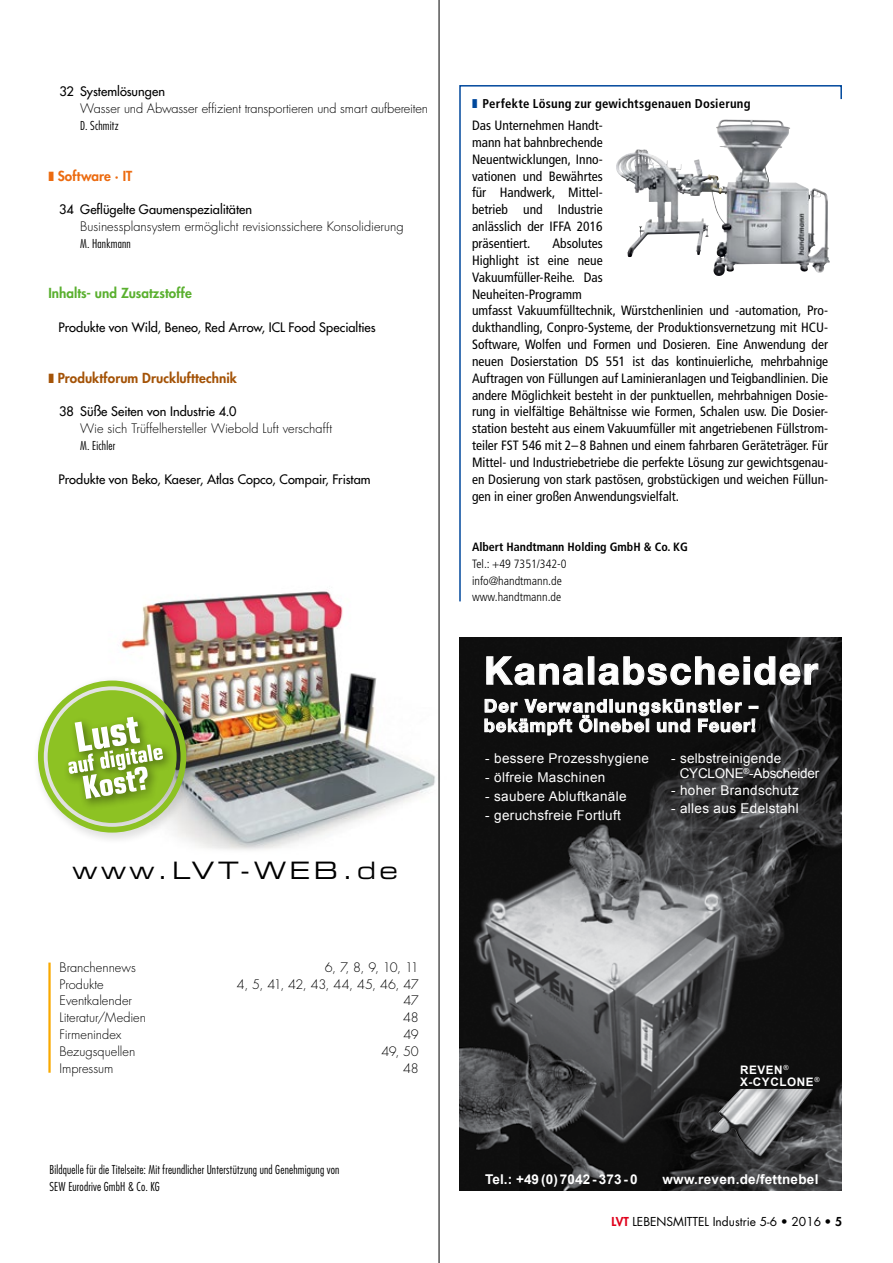
<style>
.page{position:relative;width:893px;height:1263px;background:#fff}
.page>*{position:absolute;margin:0;border:0;box-sizing:border-box;transform-origin:0 0}
.t1{font:700 38.25px "Helvetica Neue";letter-spacing:.055em;color:#fff}
.t2{font:24px "Eurostile LT Std Ex 2";letter-spacing:.15em;color:#000}
.t3{font:700 18px/19.5px "Helvetica Neue";letter-spacing:.065em;color:#fff}
.t4{font:condensed 13.5px/16.8px "Frutiger LT Std";color:#000;text-align:justify}
.t5{font:13.5px "Arial";letter-spacing:.025em;color:#fff}
.t6{font:700 13.5px "Arial";letter-spacing:.02em;color:#fff}
.t7{font:13.5px/15px "Arial";color:#fff}
.t8{font:800 13.5px "Futura Std";letter-spacing:.005em;color:#a45307}
.t9{font:800 13.5px "Futura Std";letter-spacing:.005em;color:#5ab02f}
.t10{font:800 13.5px "Futura Std";letter-spacing:.005em;color:#ec6b10}
.t11{font:300 12.75px "Futura Std";color:#000}
.t12{font:500 12.75px "Futura Std";color:#000}
.t13{font:700 condensed 12.75px "Frutiger LT Std";letter-spacing:.015em;color:#000}
.t14{font:300 condensed 12px/16.8px "Futura Std";letter-spacing:.015em;color:#000}
.t15{font:300 condensed 12px/16.8px "Frutiger LT Std";color:#000}
.t16{font:12px "Futura Std";color:#000}
.t17{font:700 condensed 12px "Frutiger LT Std";color:#000}
.t18{font:700 11.7px/11.7px "Arial";letter-spacing:.05em;color:#fff}
.s1{color:#00489c}
.s2{font-weight:800;color:#e0001b}
.s3{font-weight:800}
</style>
<div class="page">
<hr style="left:48px;top:962px;width:3px;height:111px;background:#f9a900">
<svg style="left:459px;top:85px;width:383px;height:517px"></svg>
<img style="left:669px;top:126px;width:73px;height:63px">
<img style="left:459px;top:638px;width:383px;height:553px">
<img style="left:711px;top:1089px;width:102px;height:68px">
<svg style="left:486px;top:656px;width:99px;height:30px;background:#3c3c3c"></svg>
<div style="left:588px;top:656px;width:6px;height:29px;border:1px solid #fff"></div>
<svg style="left:598px;top:656px;width:221px;height:30px;background:#3f3f3f"></svg>
<svg style="left:484px;top:699px;width:274px;height:36px;background:#4a4a4a"></svg>
<img style="left:121px;top:578px;width:318px;height:277px">
<div style="left:32px;top:674px;width:166px;height:170px;background:#000;opacity:.2"></div>
<div style="left:49px;top:691px;width:127px;height:131px;background:#8dc223;border-radius:50%"></div>
<div style="left:38px;top:680px;width:148px;height:152px;border:6px solid #8dc223;border-radius:50%"></div>
<div style="left:63px;top:711px;width:112px;height:100px;background:#000;opacity:.5"></div>
<svg style="left:68px;top:717px;width:95px;height:82px"></svg>
<hr style="left:439px;top:0;width:1px;height:1263px;background:#000">
<p class="t12" style="left:60px;top:84px;width:107px">32 Systemlösungen</p>
<p class="t11" style="left:80px;top:101px;width:349px">Wasser und Abwasser effizient transportieren und smart aufbereiten</p>
<p class="t14" style="left:80px;top:117px;width:40px">D. Schmitz</p>
<p class="t10" style="left:48px;top:167px;width:85px">❚ Software · IT</p>
<p class="t12" style="left:59px;top:202px;width:195px">34 Geflügelte Gaumenspezialitäten</p>
<p class="t11" style="left:80px;top:219px;width:325px">Businessplansystem ermöglicht revisionssichere Konsolidierung</p>
<p class="t14" style="left:80px;top:235px;width:52px">M. Hankmann</p>
<p class="t9" style="left:48px;top:285px;width:145px">Inhalts- und Zusatzstoffe</p>
<p class="t12" style="left:59px;top:319px;width:319px">Produkte von Wild, Beneo, Red Arrow, ICL Food Specialties</p>
<p class="t8" style="left:48px;top:369px;width:190px">❚ Produktforum Drucklufttechnik</p>
<p class="t12" style="left:59px;top:404px;width:179px">38 Süße Seiten von Industrie 4.0</p>
<p class="t11" style="left:80px;top:421px;width:253px">Wie sich Trüffelhersteller Wiebold Luft verschafft</p>
<p class="t14" style="left:80px;top:437px;width:36px">M. Eichler</p>
<p class="t12" style="left:59px;top:471px;width:314px">Produkte von Beko, Kaeser, Atlas Copco, Compair, Fristam</p>
<h2 class="t2" style="left:72px;top:854px;width:327px">www.LVT-WEB.de</h2>
<p class="t11" style="left:60px;top:959px;width:78px">Branchennews</p>
<p class="t11" style="left:325px;top:959px;width:96px">6, 7, 8, 9, 10, 11</p>
<p class="t11" style="left:60px;top:976px;width:46px">Produkte</p>
<p class="t11" style="left:237px;top:976px;width:183px">4, 5, 41, 42, 43, 44, 45, 46, 47</p>
<p class="t11" style="left:60px;top:993px;width:74px">Eventkalender</p>
<p class="t11" style="left:403px;top:993px;width:17px">47</p>
<p class="t11" style="left:60px;top:1010px;width:88px">Literatur/Medien</p>
<p class="t11" style="left:403px;top:1010px;width:17px">48</p>
<p class="t11" style="left:60px;top:1027px;width:64px">Firmenindex</p>
<p class="t11" style="left:403px;top:1027px;width:17px">49</p>
<p class="t11" style="left:60px;top:1043px;width:77px">Bezugsquellen</p>
<p class="t11" style="left:381px;top:1043px;width:39px">49, 50</p>
<p class="t11" style="left:60px;top:1060px;width:55px">Impressum</p>
<p class="t11" style="left:403px;top:1060px;width:17px">48</p>
<p class="t14" style="left:49px;top:1161px;width:291px">Bildquelle für die Titelseite: Mit freundlicher Unterstützung und Genehmigung von<br>SEW Eurodrive GmbH &amp; Co. KG</p>
<p class="t13" style="left:472px;top:96px;width:280px"><span class="s1">❚</span> Perfekte Lösung zur gewichtsgenauen Dosierung</p>
<p class="t4" style="left:472px;top:117px;width:132px">Das Unternehmen Handt&shy;mann hat bahnbrechende Neuentwicklungen, Inno&shy;vationen und Bewährtes für Handwerk, Mittel&shy;betrieb und Industrie anlässlich der IFFA 2016 präsentiert.</p>
<p class="t4" style="left:472px;top:235px;width:358px;text-align:left;text-indent:80px">Absolutes<br>Highlight ist eine neue<br>Vakuumfüller-Reihe. Das<br>Neuheiten-Programm<br>umfasst Vakuumfülltechnik, Würstchenlinien und -automation, Pro&shy;dukthandling, Conpro-Systeme, der Produktionsvernetzung mit HCU-Software, Wolfen und Formen und Dosieren. Eine Anwendung der neuen Dosierstation DS 551 ist das kontinuierliche, mehrbahnige Auftragen von Füllungen auf Laminieranlagen und Teigbandlinien. Die andere Möglichkeit besteht in der punktuellen, mehrbahnigen Dosie&shy;rung in vielfältige Behältnisse wie Formen, Schalen usw. Die Dosier&shy;station besteht aus einem Vakuumfüller mit angetriebenen Füllstrom&shy;teiler FST 546 mit 2– 8 Bahnen und einem fahrbaren Geräteträger. Für Mittel- und Industriebetriebe die perfekte Lösung zur gewichtsgenau&shy;en Dosierung von stark pastösen, grobstückigen und weichen Füllun&shy;gen in einer großen Anwendungsvielfalt.</p>
<p class="t17" style="left:472px;top:540px;width:217px">Albert Handtmann Holding GmbH &amp; Co. KG</p>
<p class="t15" style="left:472px;top:555px;width:96px">Tel.: +49 7351/342-0 info@handtmann.de www.handtmann.de</p>
<h1 class="t1" style="left:484px;top:647px;width:335px">Kanalabscheider</h1>
<h3 class="t3" style="left:484px;top:696px;width:276px">Der Verwandlungskünstler – bekämpft Ölnebel und Feuer!</h3>
<p class="t5" style="left:485px;top:750px;width:165px">- bessere Prozesshygiene</p>
<p class="t5" style="left:485px;top:769px;width:122px">- ölfreie Maschinen</p>
<p class="t5" style="left:485px;top:789px;width:143px">- saubere Abluftkanäle</p>
<p class="t5" style="left:485px;top:808px;width:137px">- geruchsfreie Fortluft</p>
<p class="t7" style="left:680px;top:750px;width:141px;text-indent:-9px">- selbstreinigende<br>CYCLONE<sup>®</sup>-Abscheider</p>
<p class="t5" style="left:671px;top:783px;width:129px">- hoher Brandschutz</p>
<p class="t5" style="left:671px;top:800px;width:129px">- alles aus Edelstahl</p>
<p class="t18" style="left:740px;top:1064px;width:81px">REVEN<sup>®<br></sup>X-CYCLONE<sup>®</sup></p>
<p class="t6" style="left:485px;top:1172px;width:154px">Tel.: +49 (0) 7042 - 373 - 0</p>
<p class="t6" style="left:662px;top:1172px;width:157px">www.reven.de/fettnebel</p>
<p class="t16" style="left:611px;top:1214px;width:232px"><span class="s2">LVT</span> LEBENSMITTEL Industrie 5-6 • 2016 <span class="s3">• 5</span></p>
</div>
